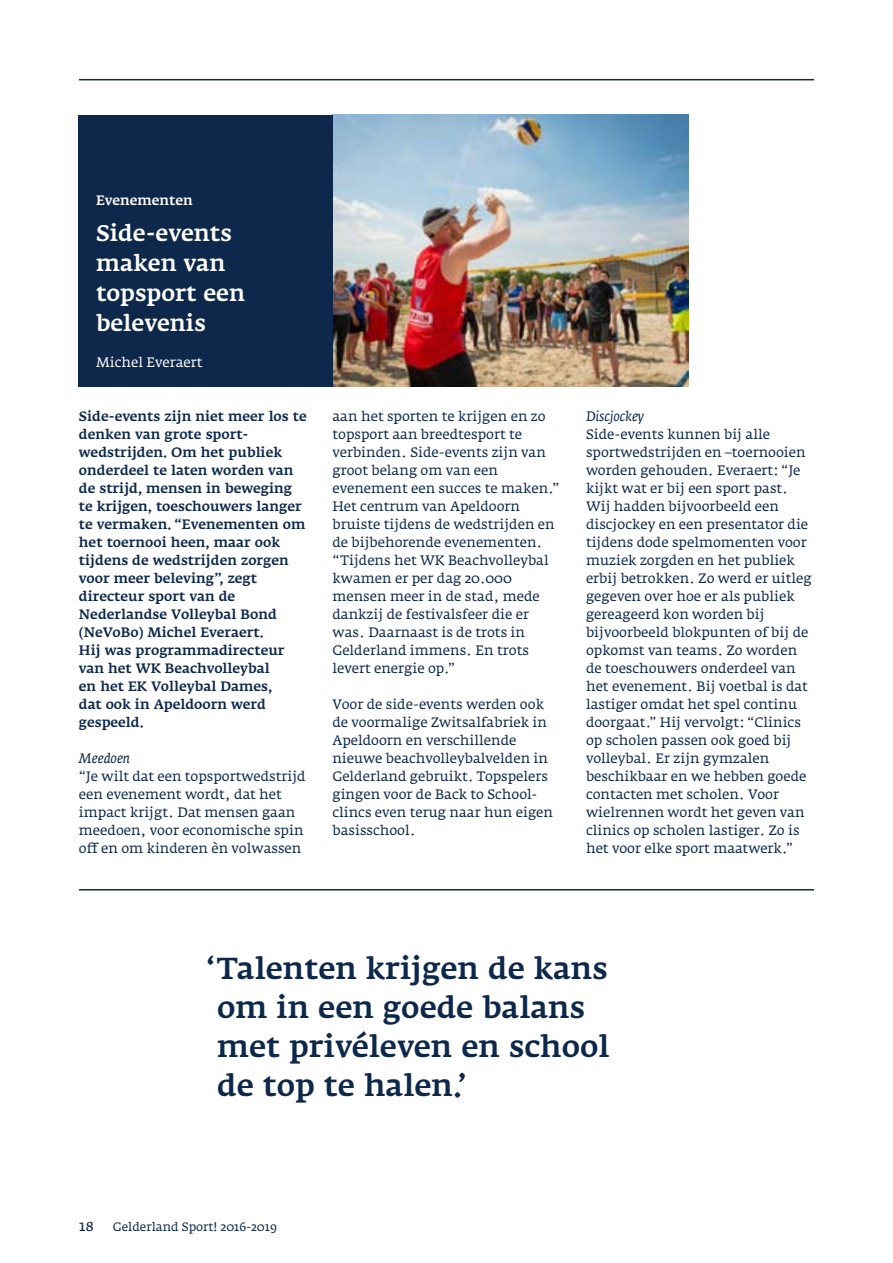
<style>
.page{position:relative;width:893px;height:1263px;background:#fff}
.page>*{position:absolute;margin:0;border:0;box-sizing:border-box;transform-origin:0 0}
.t1{font:30px/39px "Fedra Serif A Medium TF";color:#0d284b}
.t2{font:22.5px/30px "Fedra Serif A Medium TF";color:#fff}
.t3{font:15px "Fedra Serif A Book SC";color:#0d284b}
.t4{font:13.5px/18px "Fedra Serif A";color:#0d284b}
.t5{font:13.5px/18px "Fedra Serif A Medium TF";color:#0d284b}
.t6{font:italic 13.5px "Fedra Serif A";color:#0d284b}
.t7{font:13.5px "Fedra Serif A";color:#fff}
.t8{font:13.5px "Fedra Serif A Medium TF";color:#fff}
.t9{font:12px "Fedra Serif A";color:#0d284b}
</style>
<div class="page">
<hr style="left:79px;top:79px;width:735px;height:1px;background:#0d284b">
<img style="left:333px;top:115px;width:355px;height:272px">
<div style="left:78px;top:115px;width:255px;height:272px;background:#0d284b"></div>
<hr style="left:79px;top:889px;width:735px;height:1px;background:#0d284b">
<p class="t8" style="left:96px;top:192px;width:98px">Evenementen</p>
<h2 class="t2" style="left:96px;top:218px;width:151px">Side-events maken van topsport een belevenis</h2>
<p class="t7" style="left:96px;top:354px;width:108px">Michel Everaert</p>
<p class="t5" style="left:79px;top:407px;width:229px">Side-events zijn niet meer los te denken van grote sport&shy;wedstrijden. Om het publiek onderdeel te laten worden van de strijd, mensen in beweging te krijgen, toeschouwers langer te vermaken. “Evenementen om het toernooi heen, maar ook tijdens de wedstrijden zorgen voor meer beleving”, zegt directeur sport van de<br>Nederlandse Volleybal Bond (NeVoBo) Michel Everaert.<br>Hij was programmadirecteur van het WK Beachvolleybal<br>en het EK Volleybal Dames,<br>dat ook in Apeldoorn werd gespeeld.</p>
<p class="t6" style="left:79px;top:750px;width:53px">Meedoen</p>
<p class="t4" style="left:79px;top:767px;width:228px">“Je wilt dat een topsportwedstrijd een evenement wordt, dat het impact krijgt. Dat mensen gaan meedoen, voor economische spin off en om kinderen èn volwassen</p>
<p class="t4" style="left:332px;top:407px;width:228px">aan het sporten te krijgen en zo topsport aan breedtesport te verbinden. Side-events zijn van groot belang om van een evenement een succes te maken.”<br>Het centrum van Apeldoorn bruiste tijdens de wedstrijden en de bijbehorende evenementen. “Tijdens het WK Beachvolleybal kwamen er per dag 20.000 mensen meer in de stad, mede dankzij de festivalsfeer die er was. Daarnaast is de trots in<br>Gelderland immens. En trots levert energie op.”</p>
<p class="t4" style="left:332px;top:695px;width:222px">Voor de side-events werden ook de voormalige Zwitsalfabriek in<br>Apeldoorn en verschillende nieuwe beachvolleybalvelden in<br>Gelderland gebruikt. Topspelers gingen voor de Back to School&shy;clincs even terug naar hun eigen basisschool.</p>
<p class="t6" style="left:586px;top:408px;width:60px">Discjockey</p>
<p class="t4" style="left:586px;top:425px;width:227px">Side-events kunnen bij alle sportwedstrijden en –toernooien worden gehouden. Everaert: “Je kijkt wat er bij een sport past.<br>Wij hadden bijvoorbeeld een discjockey en een presentator die tijdens dode spelmomenten voor muziek zorgden en het publiek erbij betrokken. Zo werd er uitleg gegeven over hoe er als publiek gereageerd kon worden bij bijvoorbeeld blokpunten of bij de opkomst van teams. Zo worden de toeschouwers onderdeel van het evenement. Bij voetbal is dat lastiger omdat het spel continu doorgaat.” Hij vervolgt: “Clinics op scholen passen ook goed bij volleybal. Er zijn gymzalen beschikbaar en we hebben goede contacten met scholen. Voor wielrennen wordt het geven van clinics op scholen lastiger. Zo is het voor elke sport maatwerk.”</p>
<h1 class="t1" style="left:217px;top:949px;width:394px;text-indent:-11px">‘Talenten krijgen de kans om in een goede balans met privéleven en school de top te halen.’</h1>
<p class="t3" style="left:79px;top:1217px;width:16px">18</p>
<p class="t9" style="left:113px;top:1220px;width:165px">Gelderland Sport! 2016-2019</p>
</div>
